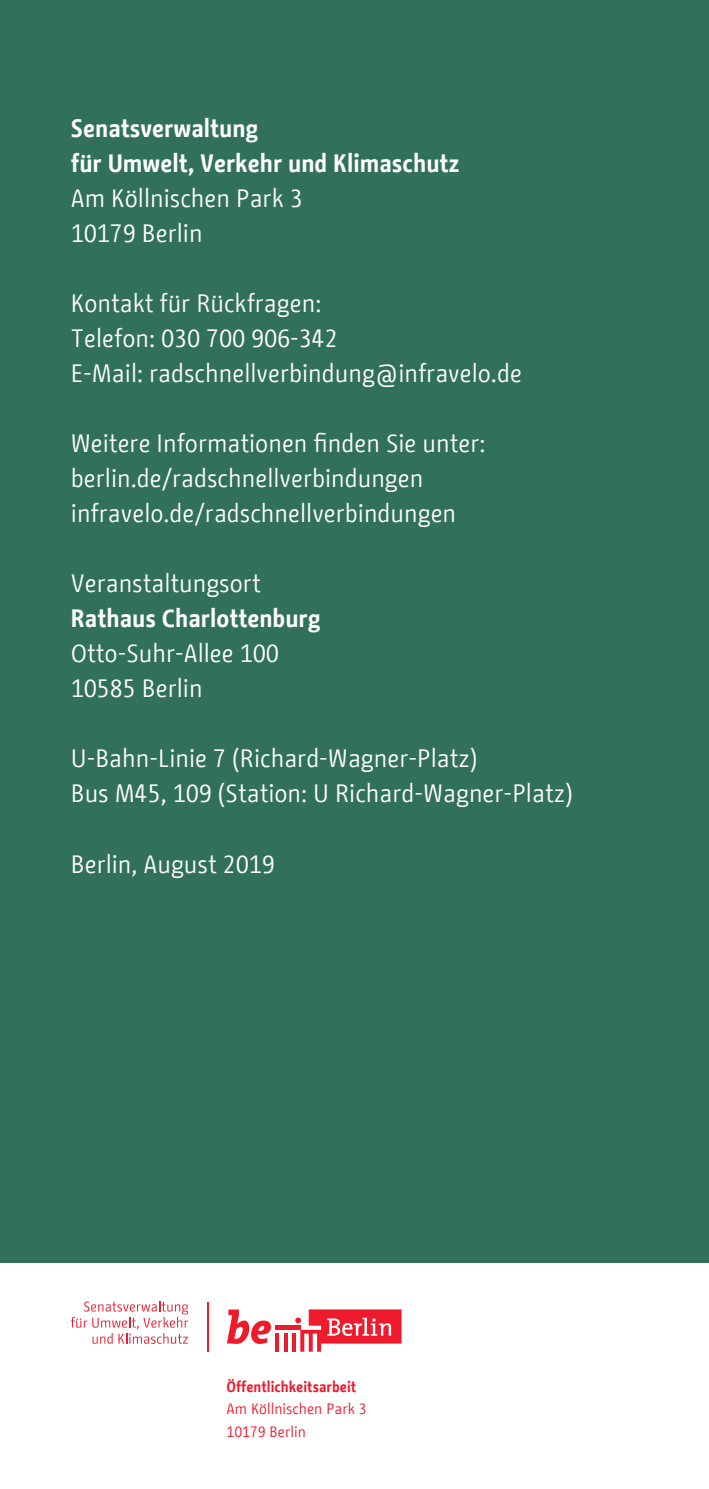
<style>
.page{position:relative;width:709px;height:1489px;background:#fff}
.page>*{position:absolute;margin:0;border:0;box-sizing:border-box;transform-origin:0 0}
.t1{font:25px/35px "BMF Change";color:#fff}
.t2{font:700 25px/35px "BMF Change";color:#fff}
.t3{font:15px/22.5px "BMF Change";color:#ee1b2d}
.t4{font:700 15px "BMF Change";color:#ee1b2d}
</style>
<div class="page">
<svg style="left:227px;top:1309px;width:44px;height:34px"></svg>
<hr style="left:275px;top:1333px;width:4px;height:18px;background:#ee1b2d">
<svg style="left:284px;top:1333px;width:3px;height:18px"></svg>
<hr style="left:292px;top:1333px;width:4px;height:18px;background:#ee1b2d">
<hr style="left:275px;top:1325px;width:25px;height:4px;background:#ee1b2d">
<svg style="left:295px;top:1309px;width:106px;height:42px"></svg>
<hr style="left:207px;top:1301px;width:1px;height:50px;background:#ee1b2d">
<svg style="left:71px;top:1301px;width:117px;height:42px"></svg>
<div style="left:0;top:0;width:709px;height:1261px;background:#327159"></div>
<p class="t2" style="left:71px;top:111px;width:390px">Senatsverwaltung<br>für Umwelt, Verkehr und Klimaschutz</p>
<p class="t1" style="left:71px;top:181px;width:233px">Am Köllnischen Park 3<br>10179 Berlin</p>
<p class="t1" style="left:71px;top:286px;width:452px">Kontakt für Rückfragen:<br>Telefon: 030 700 906-342<br>E-Mail: radschnellverbindung@infravelo.de</p>
<p class="t1" style="left:71px;top:426px;width:416px">Weitere Informationen finden Sie unter: berlin.de/radschnellverbindungen infravelo.de/radschnellverbindungen</p>
<p class="t1" style="left:71px;top:566px;width:191px">Veranstaltungsort</p>
<p class="t2" style="left:71px;top:601px;width:251px">Rathaus Charlottenburg</p>
<p class="t1" style="left:71px;top:636px;width:209px">Otto-Suhr-Allee 100<br>10585 Berlin</p>
<p class="t1" style="left:71px;top:741px;width:503px">U-Bahn-Linie 7 (Richard-Wagner-Platz)<br>Bus M45, 109 (Station: U Richard-Wagner-Platz)</p>
<p class="t1" style="left:71px;top:846px;width:205px">Berlin, August 2019</p>
<p class="t4" style="left:226px;top:1375px;width:131px">Öffentlichkeitsarbeit</p>
<p class="t3" style="left:226px;top:1397px;width:142px">Am Köllnischen Park 3<br>10179 Berlin</p>
</div>
